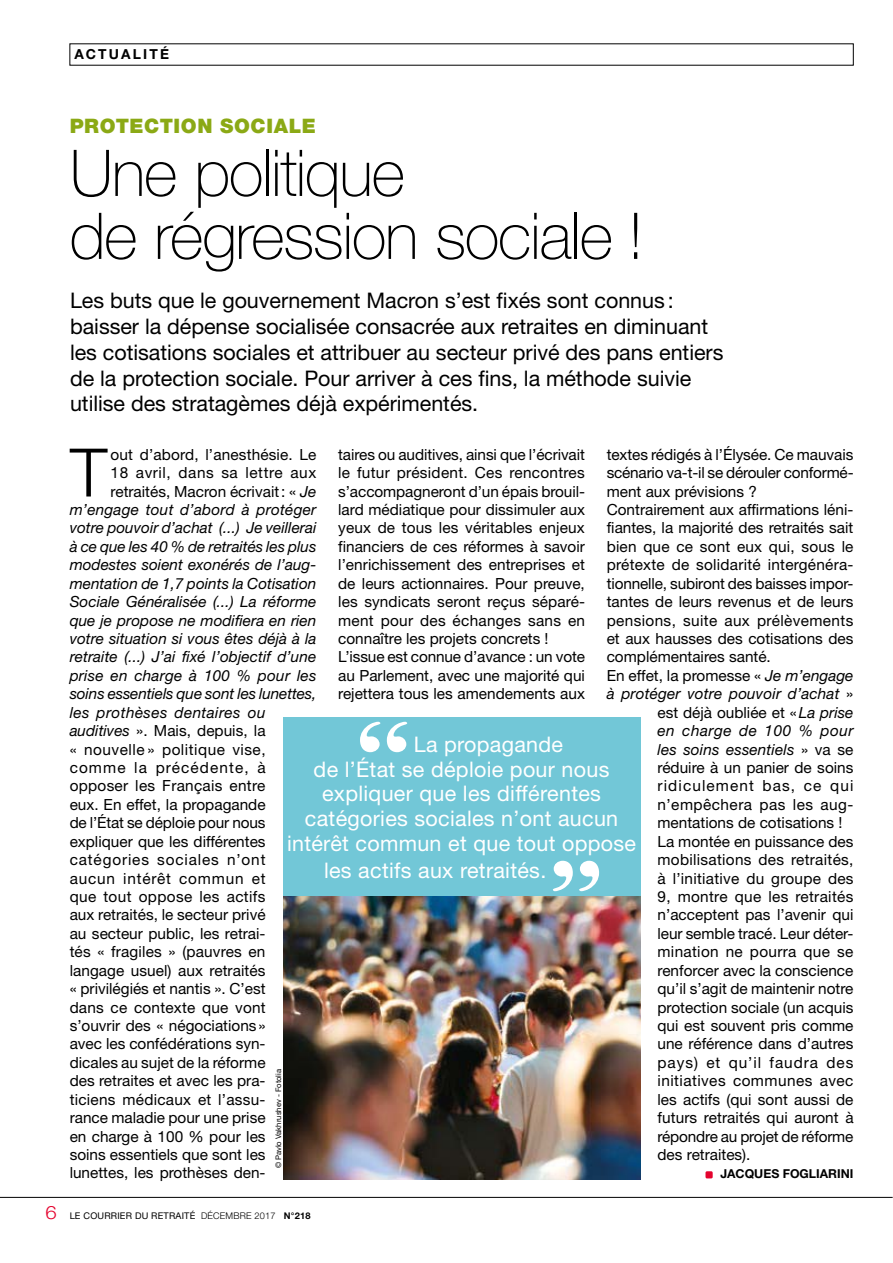
<style>
.page{position:relative;width:893px;height:1263px;background:#fff}
.page>*{position:absolute;margin:0;border:0;box-sizing:border-box;transform-origin:0 0}
.t1{font:300 67.05px "Helvetica Neue LT";color:#000}
.t2{font:100 64.5px/63px "Helvetica Neue LT Std";letter-spacing:-.02em;color:#000}
.t3{font:21.45px/25.8px "Helvetica Neue LT Std";color:#000}
.t4{font:21.45px "Helvetica Neue LT Std";letter-spacing:.015em;color:#fff}
.t5{font:900 19.95px "Helvetica Neue LT";letter-spacing:.025em;color:#8ba915}
.t6{font:15.3px/18.5px "Helvetica Neue LT Std";color:#000}
.t7{font:italic 15.3px "Helvetica Neue LT Std";color:#000}
.t8{font:15.3px "Helvetica Neue LT Std";letter-spacing:.02em;color:#000}
.t9{font:15.3px "Helvetica Neue LT Std";letter-spacing:.025em;color:#000}
.t10{font:15.3px "Helvetica Neue LT Std";letter-spacing:.03em;color:#000}
.t11{font:15.3px "Helvetica Neue LT Std";letter-spacing:.055em;color:#000}
.t12{font:15.3px "Helvetica Neue LT Std";letter-spacing:.07em;color:#000}
.t13{font:15.3px "Helvetica Neue LT Std";letter-spacing:.035em;color:#000}
.t14{font:15.3px "Helvetica Neue LT Std";letter-spacing:.04em;color:#000}
.t15{font:italic 15.3px "Helvetica Neue LT Std";letter-spacing:.025em;color:#000}
.t16{font:15.3px "Helvetica Neue LT Std";letter-spacing:.06em;color:#000}
.t17{font:italic 15.3px "Helvetica Neue LT Std";letter-spacing:.035em;color:#000}
.t18{font:700 13.8px "Helvetica Neue LT Std";letter-spacing:.16em;color:#000}
.t19{font:700 12.3px "Helvetica Neue LT Std";color:#000}
.t20{font:9.15px "Helvetica Neue LT Std";letter-spacing:.02em;color:#000}
.t21{font:7.65px "Helvetica Neue LT Std";color:#000}
.s1{font-style:italic}
.s2{font-style:normal}
.s3{font-weight:300;font-size:18.45px;color:#e4032e}
.s4{font-weight:300}
.s5{font-weight:700}
</style>
<div class="page">
<hr style="left:0;top:1197px;width:893px;height:1px;background:#000">
<div style="left:705px;top:1171px;width:8px;height:7px;background:#e4032e;border-radius:2px"></div>
<img style="left:283px;top:896px;width:357px;height:284px">
<div style="left:283px;top:717px;width:357px;height:179px;background:#72c7d7"></div>
<svg style="left:360px;top:722px;width:47px;height:30px"></svg>
<svg style="left:553px;top:861px;width:46px;height:30px"></svg>
<p class="t18" style="left:74px;top:47px;width:96px">ACTUALITÉ</p>
<h3 class="t5" style="left:70px;top:119px;width:248px">PROTECTION SOCIALE</h3>
<h2 class="t2" style="left:70px;top:146px;width:576px">Une politique<br>de régression sociale !</h2>
<p class="t3" style="left:70px;top:289px;width:655px">Les buts que le gouvernement Macron s’est fixés sont connus : baisser la dépense socialisée consacrée aux retraites en diminuant les cotisations sociales et attribuer au secteur privé des pans entiers de la protection sociale. Pour arriver à ces fins, la méthode suivie utilise des stratagèmes déjà expérimentés.</p>
<p class="t6" style="left:338px;top:446px;width:248px">taires ou auditives, ainsi que l’écrivait le futur président. Ces rencontres s’accompagneront d’un épais brouil&shy;lard médiatique pour dissimuler aux yeux de tous les véritables enjeux financiers de ces réformes à savoir l’enrichissement des entreprises et de leurs actionnaires. Pour preuve, les syndicats seront reçus séparé&shy;ment pour des échanges sans en connaître les projets concrets !<br>L’issue est connue d’avance : un vote au Parlement, avec une majorité qui rejettera tous les amendements aux</p>
<p class="t6" style="left:607px;top:446px;width:248px">textes rédigés à l’Élysée. Ce mauvais</p>
<h1 class="t1" style="left:70px;top:446px;width:39px">T</h1>
<p class="t6" style="left:111px;top:446px;width:207px">out d’abord, l’anesthésie. Le</p>
<p class="t6" style="left:607px;top:464px;width:248px">scénario va-t-il se dérouler conformé-</p>
<p class="t6" style="left:607px;top:483px;width:152px">ment aux prévisions ?</p>
<p class="t6" style="left:607px;top:501px;width:248px">Contrairement aux affirmations léni-</p>
<p class="t6" style="left:607px;top:520px;width:248px">fiantes, la majorité des retraités sait</p>
<p class="t6" style="left:607px;top:538px;width:248px">bien que ce sont eux qui, sous le</p>
<p class="t6" style="left:607px;top:556px;width:248px">prétexte de solidarité intergénéra-</p>
<p class="t6" style="left:607px;top:575px;width:248px">tionnelle, subiront des baisses impor-</p>
<p class="t6" style="left:607px;top:593px;width:248px">tantes de leurs revenus et de leurs</p>
<p class="t9" style="left:607px;top:614px;width:248px">pensions, suite aux prélèvements</p>
<p class="t6" style="left:607px;top:630px;width:248px">et aux hausses des cotisations des</p>
<p class="t6" style="left:607px;top:649px;width:166px">complémentaires santé.</p>
<p class="t6" style="left:607px;top:667px;width:248px">En effet, la promesse « <span class="s1">Je m’engage</span></p>
<p class="t7" style="left:607px;top:688px;width:248px">à protéger votre pouvoir d’achat <span class="s2">»</span></p>
<p class="t6" style="left:657px;top:704px;width:197px">est déjà oubliée et « <span class="s1">La prise</span></p>
<p class="t17" style="left:657px;top:725px;width:198px">en charge de 100 % pour</p>
<p class="t7" style="left:657px;top:743px;width:198px">les soins essentiels <span class="s2">» va se</span></p>
<p class="t6" style="left:657px;top:759px;width:197px">réduire à un panier de soins</p>
<p class="t12" style="left:657px;top:780px;width:197px">ridiculement bas, ce qui</p>
<p class="t10" style="left:657px;top:798px;width:198px">n’empêchera pas les aug-</p>
<p class="t6" style="left:657px;top:814px;width:186px">mentations de cotisations !</p>
<p class="t6" style="left:657px;top:833px;width:197px">La montée en puissance des</p>
<p class="t8" style="left:657px;top:854px;width:197px">mobilisations des retraités,</p>
<p class="t8" style="left:657px;top:872px;width:198px">à l’initiative du groupe des</p>
<p class="t8" style="left:657px;top:890px;width:197px">9, montre que les retraités</p>
<p class="t6" style="left:657px;top:907px;width:198px">n’acceptent pas l’avenir qui</p>
<p class="t6" style="left:657px;top:925px;width:197px">leur semble tracé. Leur déter-</p>
<p class="t8" style="left:657px;top:946px;width:197px">mination ne pourra que se</p>
<p class="t6" style="left:657px;top:962px;width:197px">renforcer avec la conscience</p>
<p class="t6" style="left:657px;top:980px;width:197px">qu’il s’agit de maintenir notre</p>
<p class="t6" style="left:657px;top:999px;width:197px">protection sociale (un acquis</p>
<p class="t6" style="left:657px;top:1017px;width:197px">qui est souvent pris comme</p>
<p class="t6" style="left:657px;top:1036px;width:197px">une référence dans d’autres</p>
<p class="t16" style="left:657px;top:1056px;width:197px">pays) et qu’il faudra des</p>
<p class="t10" style="left:657px;top:1075px;width:197px">initiatives communes avec</p>
<p class="t6" style="left:657px;top:1091px;width:197px">les actifs (qui sont aussi de</p>
<p class="t6" style="left:657px;top:1109px;width:198px">futurs retraités qui auront à</p>
<p class="t6" style="left:657px;top:1128px;width:197px">répondre au projet de réforme</p>
<p class="t6" style="left:657px;top:1146px;width:95px">des retraites).</p>
<p class="t19" style="left:720px;top:1167px;width:135px">JACQUES FOGLIARINI</p>
<p class="t14" style="left:111px;top:466px;width:207px">18 avril, dans sa lettre aux</p>
<p class="t6" style="left:111px;top:483px;width:207px">retraités, Macron écrivait : « <span class="s1">Je</span></p>
<p class="t7" style="left:70px;top:503px;width:248px">m’engage tout d’abord à protéger</p>
<p class="t7" style="left:70px;top:522px;width:248px">votre pouvoir d’achat (...) Je veillerai</p>
<p class="t7" style="left:70px;top:540px;width:248px">à ce que les 40 % de retraités les plus</p>
<p class="t7" style="left:70px;top:559px;width:248px">modestes soient exonérés de l’aug-</p>
<p class="t7" style="left:70px;top:577px;width:248px">mentation de 1,7 points la Cotisation</p>
<p class="t7" style="left:70px;top:595px;width:248px">Sociale Généralisée (...) La réforme</p>
<p class="t7" style="left:70px;top:614px;width:248px">que je propose ne modifiera en rien</p>
<p class="t7" style="left:70px;top:632px;width:248px">votre situation si vous êtes déjà à la</p>
<p class="t7" style="left:70px;top:651px;width:248px">retraite (...) J’ai fixé l’objectif d’une</p>
<p class="t7" style="left:70px;top:669px;width:248px">prise en charge à 100 % pour les</p>
<p class="t7" style="left:70px;top:688px;width:248px">soins essentiels que sont les lunettes,</p>
<p class="t15" style="left:70px;top:706px;width:197px">les prothèses dentaires ou</p>
<p class="t6" style="left:70px;top:722px;width:197px"><span class="s1">auditives</span> ». Mais, depuis, la</p>
<p class="t13" style="left:70px;top:743px;width:197px">« nouvelle » politique vise,</p>
<p class="t12" style="left:70px;top:761px;width:197px">comme la précédente, à</p>
<p class="t8" style="left:70px;top:780px;width:197px">opposer les Français entre</p>
<p class="t6" style="left:70px;top:796px;width:197px">eux. En effet, la propagande</p>
<p class="t6" style="left:70px;top:814px;width:197px">de l’État se déploie pour nous</p>
<p class="t6" style="left:70px;top:833px;width:197px">expliquer que les différentes</p>
<p class="t11" style="left:70px;top:854px;width:197px">catégories sociales n’ont</p>
<p class="t11" style="left:70px;top:872px;width:197px">aucun intérêt commun et</p>
<p class="t9" style="left:70px;top:890px;width:197px">que tout oppose les actifs</p>
<p class="t6" style="left:70px;top:907px;width:197px">aux retraités, le secteur privé</p>
<p class="t6" style="left:70px;top:925px;width:197px">au secteur public, les retrai-</p>
<p class="t6" style="left:70px;top:944px;width:197px">tés « fragiles » (pauvres en</p>
<p class="t6" style="left:70px;top:962px;width:197px">langage usuel) aux retraités</p>
<p class="t6" style="left:70px;top:980px;width:197px">« privilégiés et nantis ». C’est</p>
<p class="t6" style="left:70px;top:999px;width:197px">dans ce contexte que vont</p>
<p class="t6" style="left:70px;top:1017px;width:197px">s’ouvrir des « négociations »</p>
<p class="t6" style="left:70px;top:1036px;width:197px">avec les confédérations syn-</p>
<p class="t6" style="left:70px;top:1054px;width:197px">dicales au sujet de la réforme</p>
<p class="t6" style="left:70px;top:1073px;width:197px">des retraites et avec les pra-</p>
<p class="t6" style="left:70px;top:1091px;width:197px">ticiens médicaux et l’assu-</p>
<p class="t6" style="left:70px;top:1109px;width:197px">rance maladie pour une prise</p>
<p class="t6" style="left:70px;top:1128px;width:197px">en charge à 100 % pour les</p>
<p class="t6" style="left:70px;top:1146px;width:197px">soins essentiels que sont les</p>
<p class="t6" style="left:70px;top:1165px;width:197px">lunettes, les prothèses den-</p>
<h3 class="t4" style="left:414px;top:736px;width:151px">La propagande</h3>
<h3 class="t4" style="left:314px;top:761px;width:297px">de l’État se déploie pour nous</h3>
<h3 class="t4" style="left:322px;top:785px;width:280px">expliquer que les différentes</h3>
<h3 class="t4" style="left:305px;top:810px;width:315px">catégories sociales n’ont aucun</h3>
<h3 class="t4" style="left:287px;top:834px;width:351px">intérêt commun et que tout oppose</h3>
<h3 class="t4" style="left:324px;top:862px;width:224px">les actifs aux retraités.</h3>
<p class="t21" style="left:275px;top:1168px;width:101px;rotate:-90deg">© Pavlo Vakhrushev - Fotolia</p>
<p class="t20" style="left:45px;top:1212px;width:267px"><span class="s3">6</span> LE COURRIER DU RETRAITÉ <span class="s4">DÉCEMBRE 2017</span> <span class="s5">N°218</span></p>
</div>
